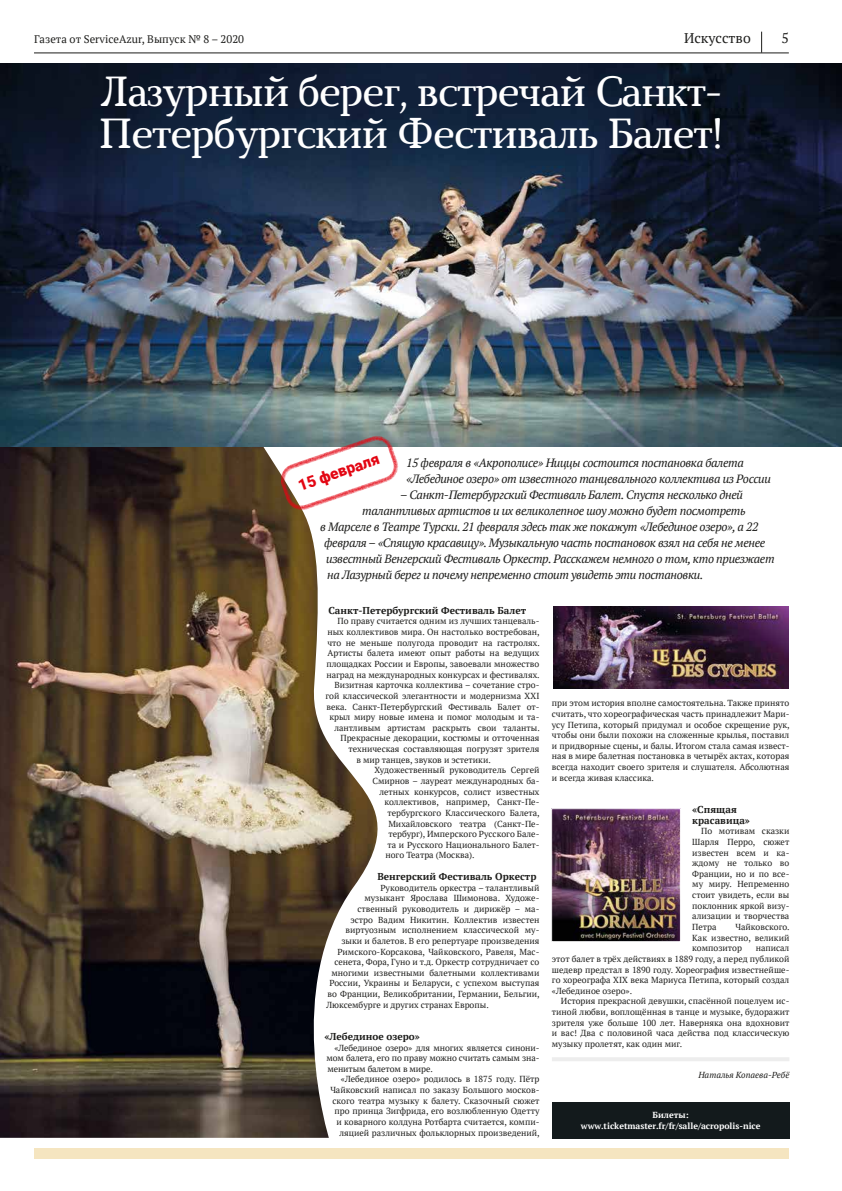
<style>
.page{position:relative;width:842px;height:1191px;background:#fff}
.page>*{position:absolute;margin:0;border:0;box-sizing:border-box;transform-origin:0 0}
.t1{font:42px/42px "Marta";letter-spacing:-.02em;color:#fff}
.t2{font:900 15.5px "Roboto";color:#e30613}
.t3{font:14px "PT Serif";color:#1d1d1b}
.t4{font:italic 12px/15.9px "PT Serif";letter-spacing:-.03em;color:#1d1d1b}
.t5{font:11px "PT Serif";color:#1d1d1b}
.t6{font:700 10px/10.6px "PT Serif";color:#1d1d1b}
.t7{font:8.8px/10.6px "PT Serif";color:#1d1d1b;text-align:justify}
.t8{font:700 8.8px/10.6px "PT Serif";color:#fff;text-align:center}
.t9{font:italic 8.8px "PT Serif";color:#1d1d1b}
</style>
<div class="page">
<hr style="left:34px;top:53px;width:755px;height:1px;background:#1d1d1b">
<svg style="left:761px;top:32px;width:1px;height:21px"></svg>
<div style="left:34px;top:1148px;width:755px;height:11px;background:#f5e5c0"></div>
<hr style="left:552px;top:1057px;width:237px;height:4px;background:#ededed">
<img style="left:0;top:446px;width:378px;height:691px">
<img style="left:0;top:64px;width:842px;height:382px">
<img style="left:553px;top:810px;width:126px;height:130px">
<div style="left:551px;top:808px;width:130px;height:134px;border:1px solid #fff"></div>
<div style="left:552px;top:1102px;width:237px;height:36px;background:#131a1c"></div>
<img style="left:553px;top:606px;width:236px;height:82px">
<svg style="left:281px;top:434px;width:119px;height:78px"></svg>
<p class="t5" style="left:34px;top:31px;width:212px">Газета от ServiceAzur, Выпуск № 8 – 2020</p>
<h3 class="t3" style="left:781px;top:28px;width:9px">5</h3>
<h3 class="t3" style="left:684px;top:28px;width:68px">Искусство</h3>
<h1 class="t1" style="left:99px;top:71px;width:626px">Лазурный берег, встречай Санкт-<br>Петербургский Фестиваль Балет!</h1>
<h2 class="t2" style="left:295px;top:475px;width:86px;rotate:-19deg">15 февраля</h2>
<h3 class="t4" style="left:406px;top:455px;width:366px">15 февраля в «Акрополисе» Ниццы состоится постановка балета «Лебединое озеро» от известного танцевального коллектива из России</h3>
<h3 class="t4" style="left:400px;top:487px;width:344px">– Санкт-Петербургский Фестиваль Балет. Спустя несколько дней</h3>
<h3 class="t4" style="left:362px;top:503px;width:385px">талантливых артистов и их великолепное шоу можно будет посмотреть</h3>
<h3 class="t4" style="left:320px;top:519px;width:440px">в Марселе в Театре Турски. 21 февраля здесь так же покажут «Лебединое озеро», а 22</h3>
<h3 class="t4" style="left:324px;top:534px;width:442px">февраля – «Спящую красавицу». Музыкальную часть постановок взял на себя не менее</h3>
<h3 class="t4" style="left:326px;top:550px;width:450px">известный Венгерский Фестиваль Оркестр. Расскажем немного о том, кто приезжает</h3>
<h3 class="t4" style="left:327px;top:566px;width:377px">на Лазурный берег и почему непременно стоит увидеть эти постановки.</h3>
<p class="t6" style="left:328px;top:605px;width:199px">Санкт-Петербургский Фестиваль Балет</p>
<p class="t7" style="left:337px;top:616px;width:204px">По праву считается одним из лучших танцеваль-</p>
<p class="t7" style="left:327px;top:626px;width:214px">ных коллективов мира. Он настолько востребован,</p>
<p class="t7" style="left:327px;top:637px;width:214px">что не меньше полугода проводит на гастролях.</p>
<p class="t7" style="left:327px;top:648px;width:214px">Артисты балета имеют опыт работы на ведущих</p>
<p class="t7" style="left:326px;top:658px;width:215px">площадках России и Европы, завоевали множество</p>
<p class="t7" style="left:326px;top:669px;width:215px">наград на международных конкурсах и фестивалях.</p>
<p class="t7" style="left:334px;top:680px;width:207px">Визитная карточка коллектива – сочетание стро-</p>
<p class="t7" style="left:325px;top:690px;width:215px">гой классической элегантности и модернизма XXI</p>
<p class="t7" style="left:326px;top:701px;width:215px">века. Санкт-Петербургский Фестиваль Балет от-</p>
<p class="t7" style="left:329px;top:711px;width:212px">крыл миру новые имена и помог молодым и та-</p>
<p class="t7" style="left:334px;top:722px;width:207px">лантливым артистам раскрыть свои таланты.</p>
<p class="t7" style="left:340px;top:733px;width:201px">Прекрасные декорации, костюмы и отточенная</p>
<p class="t7" style="left:348px;top:743px;width:193px">техническая составляющая погрузят зрителя</p>
<p class="t7" style="left:356px;top:754px;width:136px">в мир танцев, звуков и эстетики.</p>
<p class="t7" style="left:374px;top:765px;width:167px">Художественный руководитель Сергей</p>
<p class="t7" style="left:372px;top:775px;width:169px">Смирнов – лауреат международных ба-</p>
<p class="t7" style="left:379px;top:786px;width:162px">летных конкурсов, солист известных</p>
<p class="t7" style="left:384px;top:796px;width:157px">коллективов, например, Санкт-Пе-</p>
<p class="t7" style="left:387px;top:807px;width:154px">тербургского Классического Балета,</p>
<p class="t7" style="left:388px;top:818px;width:153px">Михайловского театра (Санкт-Пе-</p>
<p class="t7" style="left:388px;top:828px;width:153px">тербург), Имперского Русского Бале-</p>
<p class="t7" style="left:387px;top:839px;width:154px">та и Русского Национального Балет-</p>
<p class="t7" style="left:385px;top:850px;width:91px">ного Театра (Москва).</p>
<p class="t6" style="left:377px;top:871px;width:161px">Венгерский Фестиваль Оркестр</p>
<p class="t7" style="left:380px;top:882px;width:161px">Руководитель оркестра – талантливый</p>
<p class="t7" style="left:364px;top:892px;width:177px">музыкант Ярослава Шимонова. Художе-</p>
<p class="t7" style="left:357px;top:903px;width:184px">ственный руководитель и дирижёр – ма-</p>
<p class="t7" style="left:350px;top:914px;width:190px">эстро Вадим Никитин. Коллектив известен</p>
<p class="t7" style="left:345px;top:924px;width:196px">виртуозным исполнением классической му-</p>
<p class="t7" style="left:341px;top:935px;width:199px">зыки и балетов. В его репертуаре произведения</p>
<p class="t7" style="left:337px;top:946px;width:204px">Римского-Корсакова, Чайковского, Равеля, Мас-</p>
<p class="t7" style="left:334px;top:956px;width:207px">сенета, Фора, Гуно и т.д. Оркестр сотрудничает со</p>
<p class="t7" style="left:331px;top:967px;width:210px">многими известными балетными коллективами</p>
<p class="t7" style="left:329px;top:978px;width:212px">России, Украины и Беларуси, с успехом выступая</p>
<p class="t7" style="left:327px;top:988px;width:214px">во Франции, Великобритании, Германии, Бельгии,</p>
<p class="t7" style="left:326px;top:999px;width:164px">Люксембурге и других странах Европы.</p>
<p class="t6" style="left:324px;top:1031px;width:97px">«Лебединое озеро»</p>
<p class="t7" style="left:326px;top:1042px;width:215px;text-indent:8px">«Лебединое озеро» для многих является синони&shy;мом балета, его по праву можно считать самым зна&shy;менитым балетом в мире.</p>
<p class="t7" style="left:330px;top:1074px;width:211px;text-align:right">«Лебединое озеро» родилось в 1875 году. Пётр Чайковский написал по заказу Большого москов&shy;ского театра музыку к балету. Сказочный сюжет про принца Зигфрида, его возлюбленную Одетту и коварного колдуна Ротбарта считается, компи&shy;ляцией различных фольклорных произведений,</p>
<p class="t7" style="left:552px;top:698px;width:239px">при этом история вполне самостоятельна. Также принято считать, что хореографическая часть принадлежит Мари&shy;усу Петипа, который придумал и особое скрещение рук, чтобы они были похожи на сложенные крылья, поставил и придворные сцены, и балы. Итогом стала самая извест&shy;ная в мире балетная постановка в четырёх актах, которая всегда находит своего зрителя и слушателя. Абсолютная и всегда живая классика.</p>
<p class="t6" style="left:692px;top:804px;width:59px">«Спящая красавица»</p>
<p class="t7" style="left:692px;top:825px;width:99px;text-indent:9px">По мотивам сказки Шарля Перро, сюжет известен всем и ка&shy;ждому не только во Франции, но и по все&shy;му миру. Непременно стоит увидеть, если вы поклонник яркой визу&shy;ализации и творчества Петра</p>
<p class="t7" style="left:692px;top:921px;width:99px;text-indent:43px">Чайковского.<br>Как известно, великий композитор</p>
<p class="t7" style="left:552px;top:942px;width:239px;text-indent:204px">написал этот балет в трёх действиях в 1889 году, а перед публикой шедевр предстал в 1890 году. Хореография известнейше&shy;го хореографа XIX века Мариуса Петипа, который создал «Лебединое озеро».</p>
<p class="t7" style="left:552px;top:996px;width:239px;text-indent:9px">История прекрасной девушки, спасённой поцелуем ис&shy;тиной любви, воплощённая в танце и музыке, будоражит зрителя уже больше 100 лет. Наверняка она вдохновит и вас! Два с половиной часа действа под классическую музыку пролетят, как один миг.</p>
<p class="t9" style="left:698px;top:1069px;width:93px">Наталья Копаева-Ребё</p>
<p class="t8" style="left:581px;top:1109px;width:181px">Билеты: www.ticketmaster.fr/fr/salle/acropolis-nice</p>
</div>
